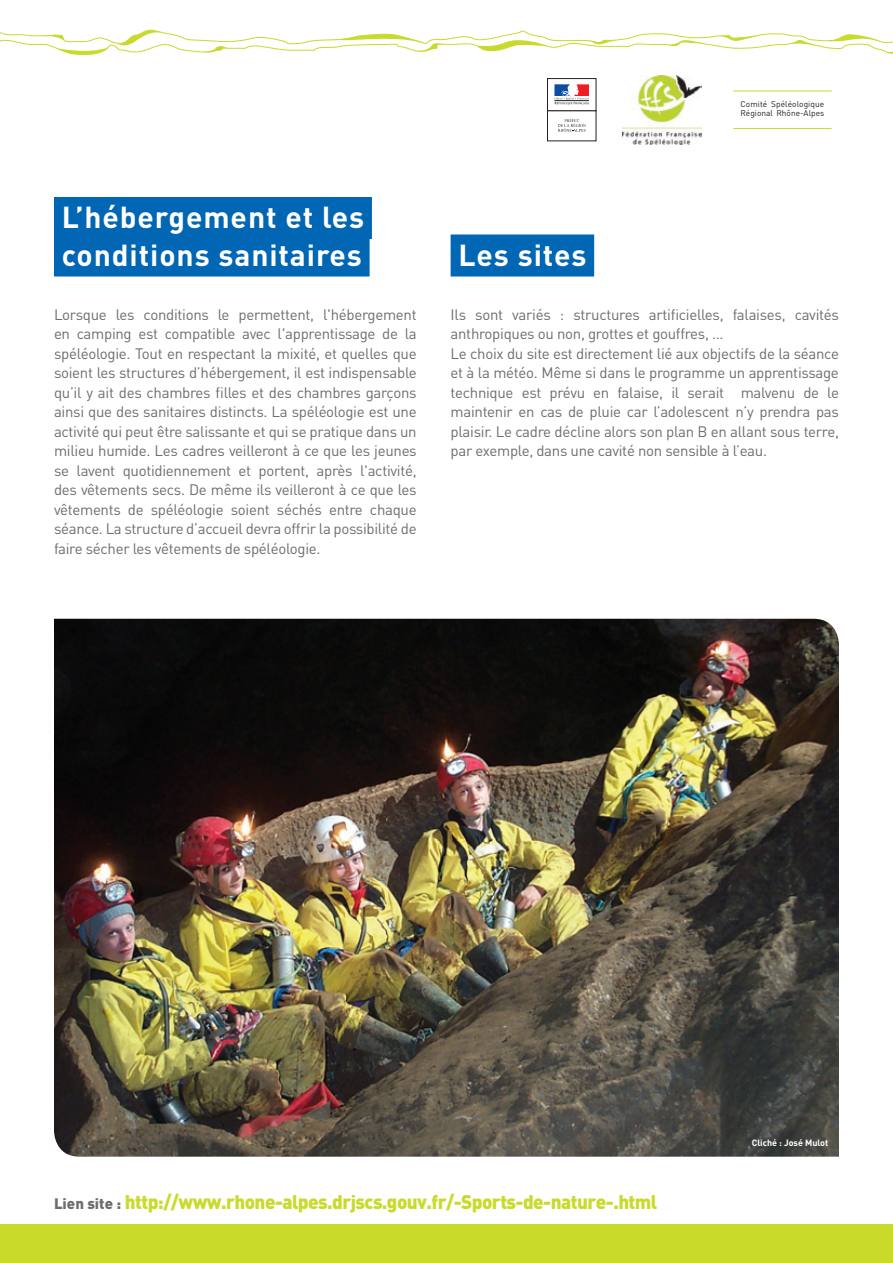
<style>
.page{position:relative;width:893px;height:1263px;background:#fff}
.page>*{position:absolute;margin:0;border:0;box-sizing:border-box;transform-origin:0 0}
.t1{font:700 30px "DIN";letter-spacing:.03em;color:#fff}
.t2{font:19.5px "DIN Black Euro";letter-spacing:-.03em;color:#c9da2b}
.t3{font:15px/19.5px "DIN";letter-spacing:-.02em;color:#6c6d70;text-align:justify}
.t4{font:700 9px "DIN";color:#fff}
.t5{font:8.4px/9.3px "DIN";letter-spacing:.005em;color:#231f20}
.s1{font-size:15px;color:#6c6d70}
</style>
<div class="page">
<div style="left:54px;top:197px;width:318px;height:42px;background:#0166b3"></div>
<div style="left:54px;top:234px;width:316px;height:42px;background:#0166b3"></div>
<div style="left:451px;top:234px;width:143px;height:42px;background:#0166b3"></div>
<div style="left:0;top:1225px;width:893px;height:38px;background:#c9da2b"></div>
<svg style="left:0;top:29px;width:893px;height:26px"></svg>
<svg style="left:733px;top:90px;width:99px;height:1px"></svg>
<hr style="left:733px;top:91px;width:99px;height:1px;background:#c9da2b">
<hr style="left:733px;top:128px;width:99px;height:1px;background:#c9da2b">
<svg style="left:633px;top:75px;width:69px;height:70px"></svg>
<img style="left:622px;top:76px;width:79px;height:68px">
<img style="left:54px;top:619px;width:785px;height:538px">
<div style="left:547px;top:78px;width:49px;height:33px;border:1px solid #231f20"></div>
<svg style="left:558px;top:118px;width:28px;height:14px"></svg>
<svg style="left:554px;top:84px;width:35px;height:21px"></svg>
<p class="t1" style="left:62px;top:198px;width:304px">L’hébergement et les</p>
<p class="t1" style="left:62px;top:235px;width:302px">conditions sanitaires</p>
<p class="t1" style="left:458px;top:235px;width:130px">Les sites</p>
<p class="t5" style="left:740px;top:99px;width:85px">Comité Spéléologique<br>Régional Rhône-Alpes</p>
<p class="t3" style="left:54px;top:304px;width:364px">Lorsque les conditions le permettent, l'hébergement en camping est compatible avec l'apprentissage de la spéléologie. Tout en respectant la mixité, et quelles que soient les structures d’hébergement, il est indispensable qu’il y ait des chambres filles et des chambres garçons ainsi que des sanitaires distincts. La spéléologie est une activité qui peut être salissante et qui se pratique dans un milieu humide. Les cadres veilleront à ce que les jeunes se lavent quotidiennement et portent, après l'activité, des vêtements secs. De même ils veilleront à ce que les vêtements de spéléologie soient séchés entre chaque séance. La structure d’accueil devra offrir la possibilité de faire sécher les vêtements de spéléologie.</p>
<p class="t3" style="left:451px;top:304px;width:390px">Ils sont variés : structures artificielles, falaises, cavités anthropiques ou non, grottes et gouffres, …</p>
<p class="t3" style="left:451px;top:343px;width:390px">Le choix du site est directement lié aux objectifs de la séance et à la météo. Même si dans le programme un apprentissage technique est prévu en falaise, il serait malvenu de le maintenir en cas de pluie car l’adolescent n’y prendra pas plaisir. Le cadre décline alors son plan B en allant sous terre, par exemple, dans une cavité non sensible à l’eau.</p>
<p class="t2" style="left:54px;top:1189px;width:605px"><span class="s1">Lien site :</span> http://www.rhone-alpes.drjscs.gouv.fr/-Sports-de-nature-.html</p>
<p class="t4" style="left:752px;top:1137px;width:78px">Cliché : José Mulot</p>
</div>
